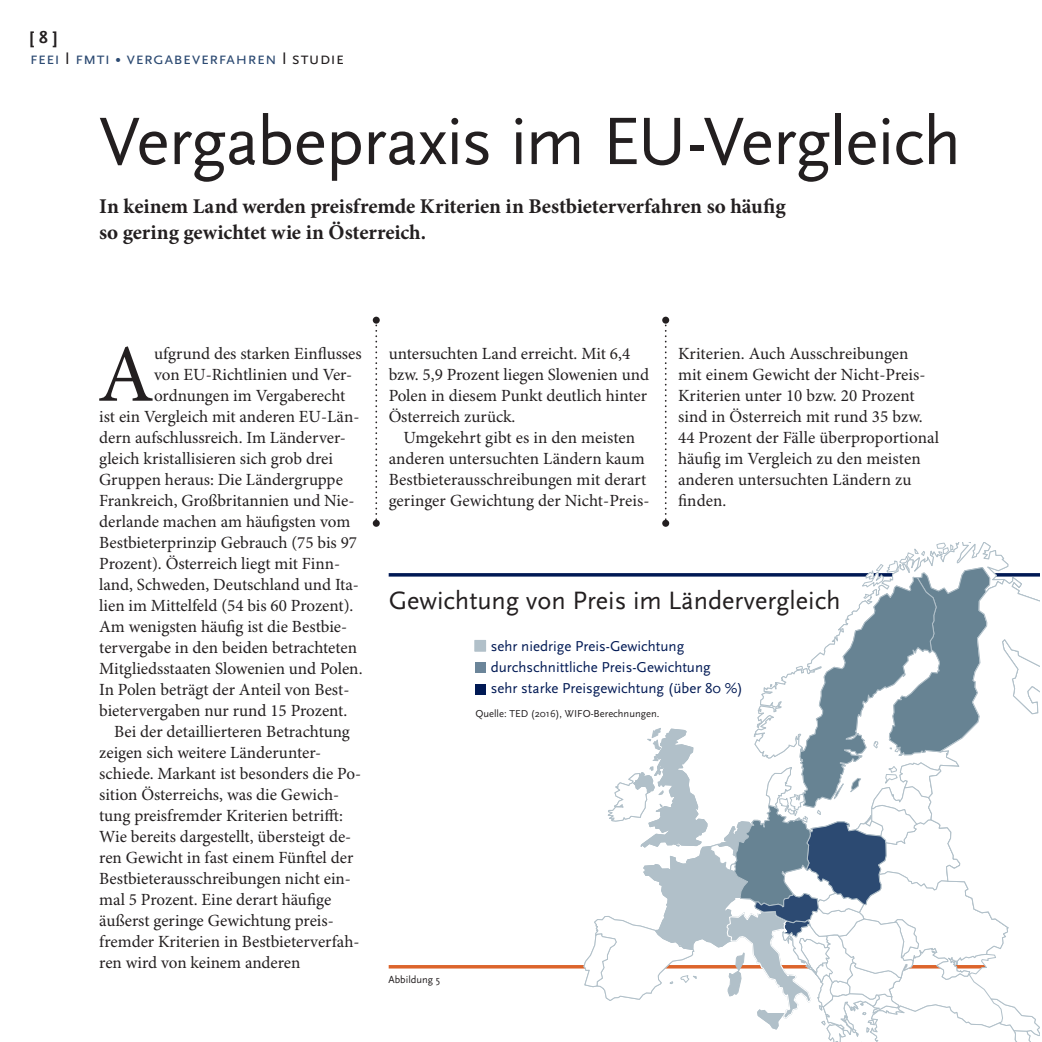
<style>
.page{position:relative;width:1042px;height:1042px;background:#fff}
.page>*{position:absolute;margin:0;border:0;box-sizing:border-box;transform-origin:0 0}
.t1{font:81.73px "Minion Pro";color:#231f20}
.t2{font:70px "Scala Sans";letter-spacing:-.015em;color:#231f20}
.t3{font:26.25px "Scala Sans";color:#231f20}
.t4{font:700 21px/26.2px "Minion Pro";letter-spacing:-.01em;color:#231f20}
.t5{font:17.5px "Scala Sans Caps";letter-spacing:.01em;color:#2c4a72}
.t6{font:700 17.5px "Scala Sans";color:#231f20}
.t7{font:17.15px/21px "Minion Pro";color:#231f20}
.t8{font:14.88px/21px "Scala Sans";color:#001954}
.t9{font:10.5px "Scala Sans";color:#231f20}
.s1{color:#231f20}
.s2{font-family:"Scala Sans"}
</style>
<div class="page">
<hr style="left:389px;top:965px;width:653px;height:3px;background:#dc642b">
<hr style="left:389px;top:573px;width:653px;height:3px;background:#001954">
<svg style="left:583px;top:542px;width:457px;height:500px"></svg>
<svg style="left:928px;top:576px;width:112px;height:461px"></svg>
<hr style="left:1040px;top:543px;width:2px;height:499px;background:#fff">
<div style="left:475px;top:640px;width:10px;height:11px;background:#b1c0c9"></div>
<div style="left:474px;top:640px;width:12px;height:11px;border:1px solid #b1c0c9"></div>
<div style="left:475px;top:684px;width:10px;height:11px;background:#001954"></div>
<div style="left:475px;top:662px;width:10px;height:11px;background:#6b8599"></div>
<svg style="left:375px;top:324px;width:2px;height:196px"></svg>
<div style="left:373px;top:317px;width:7px;height:7px;background:#231f20;border-radius:50%"></div>
<div style="left:373px;top:520px;width:7px;height:7px;background:#231f20;border-radius:50%"></div>
<svg style="left:665px;top:324px;width:2px;height:196px"></svg>
<div style="left:662px;top:317px;width:7px;height:7px;background:#231f20;border-radius:50%"></div>
<div style="left:662px;top:520px;width:7px;height:7px;background:#231f20;border-radius:50%"></div>
<p class="t6" style="left:30px;top:28px;width:29px">[ 8 ]</p>
<p class="t5" style="left:30px;top:48px;width:316px">feei <span class="s1">I</span> fmti <span class="s2">•</span> vergabeverfahren <span class="s1">I studie</span></p>
<h2 class="t2" style="left:99px;top:103px;width:863px">Vergabepraxis im EU-Vergleich</h2>
<p class="t4" style="left:99px;top:192px;width:688px">In keinem Land werden preisfremde Kriterien in Bestbieterverfahren so häufig so gering gewichtet wie in Österreich.</p>
<h1 class="t1" style="left:98px;top:326px;width:58px">A</h1>
<p class="t7" style="left:154px;top:343px;width:209px">ufgrund des starken Einflusses</p>
<p class="t7" style="left:154px;top:364px;width:200px">von EU-Richtlinien und Ver-</p>
<p class="t7" style="left:154px;top:385px;width:193px">ordnungen im Vergaberecht</p>
<p class="t7" style="left:99px;top:406px;width:262px">ist ein Vergleich mit anderen EU-Län-</p>
<p class="t7" style="left:99px;top:427px;width:248px">dern aufschlussreich. Im Länderver-</p>
<p class="t7" style="left:99px;top:448px;width:235px">gleich kristallisieren sich grob drei</p>
<p class="t7" style="left:99px;top:469px;width:245px">Gruppen heraus: Die Ländergruppe</p>
<p class="t7" style="left:99px;top:490px;width:257px">Frankreich, Großbritannien und Nie-</p>
<p class="t7" style="left:99px;top:511px;width:253px">derlande machen am häufigsten vom</p>
<p class="t7" style="left:99px;top:532px;width:259px">Bestbieterprinzip Gebrauch (75 bis 97</p>
<p class="t7" style="left:99px;top:553px;width:242px">Prozent). Österreich liegt mit Finn-</p>
<p class="t7" style="left:99px;top:574px;width:261px">land, Schweden, Deutschland und Ita-</p>
<p class="t7" style="left:99px;top:595px;width:256px">lien im Mittelfeld (54 bis 60 Prozent).</p>
<p class="t7" style="left:99px;top:616px;width:249px">Am wenigsten häufig ist die Bestbie-</p>
<p class="t7" style="left:99px;top:637px;width:259px">tervergabe in den beiden betrachteten</p>
<p class="t7" style="left:99px;top:658px;width:265px">Mitgliedsstaaten Slowenien und Polen.</p>
<p class="t7" style="left:99px;top:679px;width:252px">In Polen beträgt der Anteil von Best-</p>
<p class="t7" style="left:99px;top:700px;width:250px">bietervergaben nur rund 15 Prozent.</p>
<p class="t7" style="left:114px;top:721px;width:237px">Bei der detaillierteren Betrachtung</p>
<p class="t7" style="left:99px;top:742px;width:224px">zeigen sich weitere Länderunter-</p>
<p class="t7" style="left:99px;top:763px;width:263px">schiede. Markant ist besonders die Po-</p>
<p class="t7" style="left:99px;top:784px;width:242px">sition Österreichs, was die Gewich-</p>
<p class="t7" style="left:99px;top:805px;width:245px">tung preisfremder Kriterien betrifft:</p>
<p class="t7" style="left:99px;top:826px;width:254px">Wie bereits dargestellt, übersteigt de-</p>
<p class="t7" style="left:99px;top:847px;width:256px">ren Gewicht in fast einem Fünftel der</p>
<p class="t7" style="left:99px;top:868px;width:253px">Bestbieterausschreibungen nicht ein-</p>
<p class="t7" style="left:99px;top:889px;width:233px">mal 5 Prozent. Eine derart häufige</p>
<p class="t7" style="left:99px;top:910px;width:236px">äußerst geringe Gewichtung preis-</p>
<p class="t7" style="left:99px;top:931px;width:262px">fremder Kriterien in Bestbieterverfah-</p>
<p class="t7" style="left:99px;top:952px;width:203px">ren wird von keinem anderen</p>
<p class="t7" style="left:389px;top:343px;width:262px">untersuchten Land erreicht. Mit 6,4 bzw. 5,9 Prozent liegen Slowenien und Polen in diesem Punkt deutlich hinter Österreich zurück.</p>
<p class="t7" style="left:389px;top:427px;width:262px;text-align:center">Umgekehrt gibt es in den meisten anderen untersuchten Ländern kaum Bestbieterausschreibungen mit derart geringer Gewichtung der Nicht-Preis-</p>
<p class="t7" style="left:678px;top:343px;width:263px">Kriterien. Auch Ausschreibungen<br>mit einem Gewicht der Nicht-Preis-<br>Kriterien unter 10 bzw. 20 Prozent sind in Österreich mit rund 35 bzw.<br>44 Prozent der Fälle überproportional häufig im Vergleich zu den meisten anderen untersuchten Ländern zu finden.</p>
<h3 class="t3" style="left:389px;top:586px;width:453px">Gewichtung von Preis im Ländervergleich</h3>
<p class="t8" style="left:491px;top:636px;width:254px">sehr niedrige Preis-Gewichtung durchschnittliche Preis-Gewichtung<br>sehr starke Preisgewichtung (über 80 %)</p>
<p class="t9" style="left:475px;top:707px;width:186px">Quelle: TED (2016), WIFO-Berechnungen.</p>
<p class="t9" style="left:388px;top:973px;width:53px">Abbildung 5</p>
</div>
